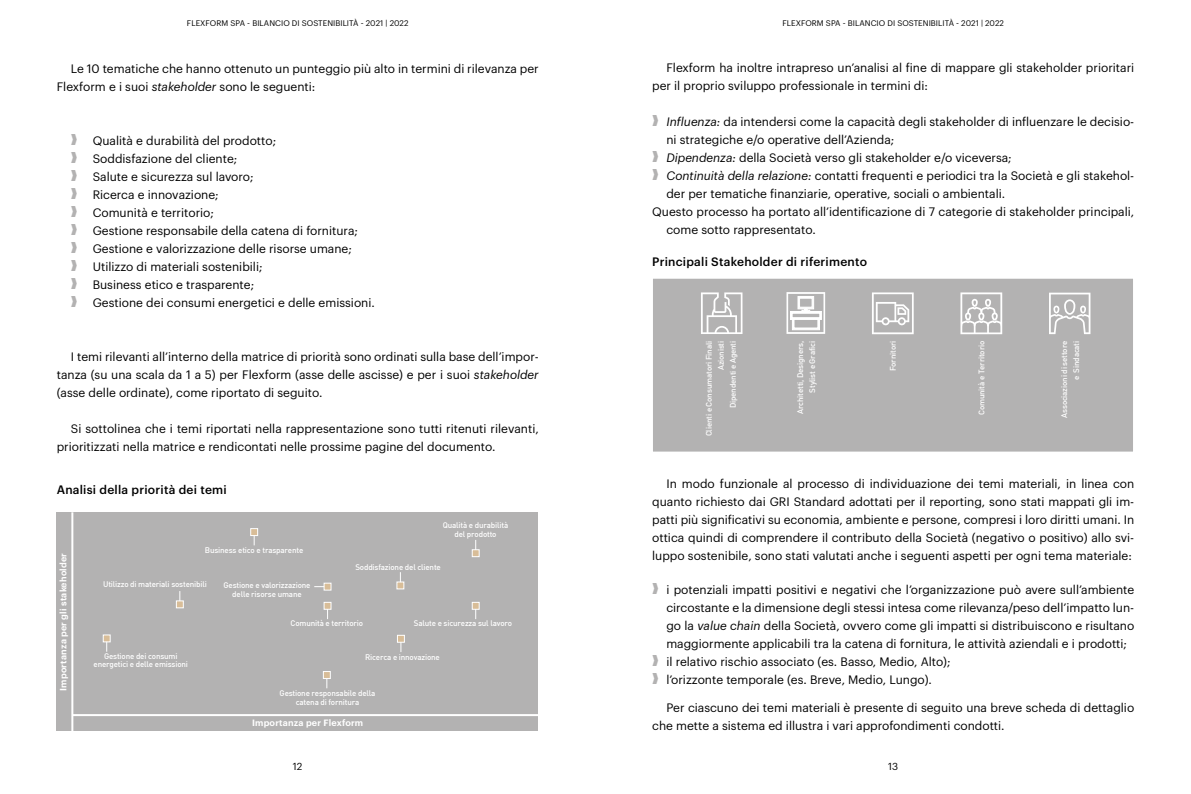
<style>
.page{position:relative;width:1191px;height:794px;background:#fff}
.page>*{position:absolute;margin:0;border:0;box-sizing:border-box;transform-origin:0 0}
.t1{font:12px/18px "Graphik";color:#000}
.t2{font:500 12px "Graphik";letter-spacing:.02em;color:#000}
.t3{font:10px "Graphik";color:#000}
.t4{font:600 9px "Graphik";letter-spacing:.02em;color:#fff}
.t5{font:500 8px/12px "DIN";letter-spacing:-.02em;color:#fff;text-align:center}
.t6{font:8px "Graphik";letter-spacing:.005em;color:#000}
.s1{font-style:italic}
</style>
<div class="page">
<div style="left:652px;top:278px;width:481px;height:174px;background:#b3b2b2"></div>
<div style="left:652px;top:278px;width:481px;height:174px;border:1px solid #fff"></div>
<svg style="left:701px;top:292px;width:41px;height:42px"></svg>
<svg style="left:786px;top:292px;width:39px;height:42px"></svg>
<svg style="left:872px;top:292px;width:41px;height:42px"></svg>
<svg style="left:960px;top:292px;width:42px;height:42px"></svg>
<svg style="left:1049px;top:293px;width:41px;height:41px"></svg>
<div style="left:57px;top:513px;width:481px;height:218px;background:#b3b2b2"></div>
<div style="left:176px;top:601px;width:7px;height:7px;background:#d8bd98"></div>
<div style="left:176px;top:600px;width:8px;height:8px;border:1px solid #fff"></div>
<div style="left:251px;top:528px;width:7px;height:7px;background:#d8bd98"></div>
<div style="left:250px;top:528px;width:8px;height:8px;border:1px solid #fff"></div>
<div style="left:103px;top:635px;width:7px;height:7px;background:#d8bd98"></div>
<div style="left:103px;top:634px;width:7px;height:8px;border:1px solid #fff"></div>
<div style="left:324px;top:583px;width:7px;height:7px;background:#d8bd98"></div>
<div style="left:324px;top:583px;width:7px;height:7px;border:1px solid #fff"></div>
<div style="left:324px;top:602px;width:7px;height:7px;background:#d8bd98"></div>
<div style="left:324px;top:602px;width:7px;height:7px;border:1px solid #fff"></div>
<div style="left:472px;top:602px;width:7px;height:7px;background:#d8bd98"></div>
<div style="left:472px;top:602px;width:7px;height:7px;border:1px solid #fff"></div>
<div style="left:397px;top:635px;width:7px;height:7px;background:#d8bd98"></div>
<div style="left:397px;top:635px;width:7px;height:7px;border:1px solid #fff"></div>
<div style="left:323px;top:671px;width:7px;height:7px;background:#d8bd98"></div>
<div style="left:323px;top:671px;width:7px;height:7px;border:1px solid #fff"></div>
<div style="left:397px;top:582px;width:7px;height:7px;background:#d8bd98"></div>
<div style="left:397px;top:582px;width:7px;height:7px;border:1px solid #fff"></div>
<div style="left:472px;top:550px;width:7px;height:6px;background:#d8bd98"></div>
<div style="left:472px;top:549px;width:7px;height:8px;border:1px solid #fff"></div>
<hr style="left:71px;top:512px;width:2px;height:219px;background:#fff">
<hr style="left:72px;top:714px;width:466px;height:2px;background:#fff">
<p class="t6" style="left:187px;top:17px;width:223px">FLEXFORM SPA - BILANCIO DI SOSTENIBILITÀ - 2021 | 2022</p>
<p class="t6" style="left:782px;top:17px;width:223px">FLEXFORM SPA - BILANCIO DI SOSTENIBILITÀ - 2021 | 2022</p>
<p class="t1" style="left:652px;top:58px;width:483px;text-indent:14px">Flexform ha inoltre intrapreso un’analisi al fine di mappare gli stakeholder prioritari per il proprio sviluppo professionale in termini di:</p>
<p class="t1" style="left:666px;top:112px;width:469px"><span class="s1">Influenza:</span> da intendersi come la capacità degli stakeholder di influenzare le decisio-</p>
<p class="t1" style="left:666px;top:130px;width:229px">ni strategiche e/o operative dell’Azienda;</p>
<p class="t1" style="left:666px;top:148px;width:347px"><span class="s1">Dipendenza:</span> della Società verso gli stakeholder e/o viceversa;</p>
<p class="t1" style="left:666px;top:166px;width:469px"><span class="s1">Continuità della relazione:</span> contatti frequenti e periodici tra la Società e gli stakehol-</p>
<p class="t1" style="left:666px;top:184px;width:340px">der per tematiche finanziarie, operative, sociali o ambientali.</p>
<p class="t1" style="left:652px;top:202px;width:483px">Questo processo ha portato all’identificazione di 7 categorie di stakeholder principali,</p>
<p class="t1" style="left:666px;top:220px;width:151px">come sotto rappresentato.</p>
<p class="t2" style="left:652px;top:253px;width:216px">Principali Stakeholder di riferimento</p>
<p class="t1" style="left:57px;top:58px;width:483px;text-indent:14px">Le 10 tematiche che hanno ottenuto un punteggio più alto in termini di rilevanza per<br>Flexform e i suoi <span class="s1">stakeholder</span> sono le seguenti:</p>
<p class="t1" style="left:93px;top:130px;width:284px">Qualità e durabilità del prodotto;<br>Soddisfazione del cliente;<br>Salute e sicurezza sul lavoro;<br>Ricerca e innovazione;<br>Comunità e territorio;<br>Gestione responsabile della catena di fornitura; Gestione e valorizzazione delle risorse umane; Utilizzo di materiali sostenibili;<br>Business etico e trasparente;<br>Gestione dei consumi energetici e delle emissioni.</p>
<p class="t1" style="left:57px;top:346px;width:483px;text-align:justify;text-indent:14px">I temi rilevanti all’interno della matrice di priorità sono ordinati sulla base dell’impor&shy;tanza (su una scala da 1 a 5) per Flexform (asse delle ascisse) e per i suoi <span class="s1">stakeholder </span>(asse delle ordinate), come riportato di seguito.</p>
<p class="t1" style="left:57px;top:418px;width:483px;text-indent:14px">Si sottolinea che i temi riportati nella rappresentazione sono tutti ritenuti rilevanti, prioritizzati nella matrice e rendicontati nelle prossime pagine del documento.</p>
<p class="t2" style="left:57px;top:480px;width:171px">Analisi della priorità dei temi</p>
<p class="t4" style="left:56px;top:691px;width:139px;rotate:-90deg">Importanza per gli stakeholder</p>
<p class="t5" style="left:205px;top:544px;width:100px">Business etico e trasparente</p>
<p class="t5" style="left:103px;top:577px;width:105px">Utilizzo di materiali sostenibili</p>
<p class="t5" style="left:223px;top:580px;width:88px;line-height:9px">Gestione e valorizzazione delle risorse umane</p>
<p class="t5" style="left:443px;top:521px;width:67px;line-height:9px">Qualità e durabilità del prodotto</p>
<p class="t5" style="left:355px;top:561px;width:87px">Soddisfazione del cliente</p>
<p class="t5" style="left:94px;top:652px;width:96px;line-height:8px">Gestione dei consumi energetici e delle emissioni</p>
<p class="t5" style="left:290px;top:617px;width:74px">Comunità e territorio</p>
<p class="t5" style="left:414px;top:616px;width:100px">Salute e sicurezza sul lavoro</p>
<p class="t5" style="left:365px;top:650px;width:76px">Ricerca e innovazione</p>
<p class="t5" style="left:280px;top:688px;width:97px;line-height:9px">Gestione responsabile della catena di fornitura</p>
<p class="t4" style="left:252px;top:715px;width:113px">Importanza per Flexform</p>
<p class="t5" style="left:702px;top:436px;width:97px;text-align:right;rotate:-90deg">Clienti e Consumatori Finali<br>Azionisti<br>Dipendenti e Agenti</p>
<p class="t5" style="left:794px;top:414px;width:75px;text-align:right;rotate:-90deg">Architetti, Designers,<br>Stylist e Grafici</p>
<p class="t5" style="left:886px;top:371px;width:32px;rotate:-90deg">Fornitori</p>
<p class="t5" style="left:975px;top:415px;width:76px;rotate:-90deg">Comunità e Territorio</p>
<p class="t5" style="left:1058px;top:418px;width:79px;text-align:right;rotate:-90deg">Associazioni di settore e Sindacati</p>
<p class="t1" style="left:652px;top:474px;width:483px;text-align:justify;text-indent:14px">In modo funzionale al processo di individuazione dei temi materiali, in linea con quanto richiesto dai GRI Standard adottati per il reporting, sono stati mappati gli im&shy;patti più significativi su economia, ambiente e persone, compresi i loro diritti umani. In ottica quindi di comprendere il contributo della Società (negativo o positivo) allo svi&shy;luppo sostenibile, sono stati valutati anche i seguenti aspetti per ogni tema materiale:</p>
<p class="t1" style="left:666px;top:580px;width:469px">i potenziali impatti positivi e negativi che l’organizzazione può avere sull’ambiente circostante e la dimensione degli stessi intesa come rilevanza/peso dell’impatto lun&shy;go la <span class="s1">value chain</span> della Società, ovvero come gli impatti si distribuiscono e risultano maggiormente applicabili tra la catena di fornitura, le attività aziendali e i prodotti; il relativo rischio associato (es. Basso, Medio, Alto);<br>l’orizzonte temporale (es. Breve, Medio, Lungo).</p>
<p class="t1" style="left:652px;top:698px;width:483px;text-indent:14px">Per ciascuno dei temi materiali è presente di seguito una breve scheda di dettaglio che mette a sistema ed illustra i vari approfondimenti condotti.</p>
<p class="t3" style="left:293px;top:759px;width:11px">12</p>
<p class="t3" style="left:888px;top:759px;width:12px">13</p>
</div>
